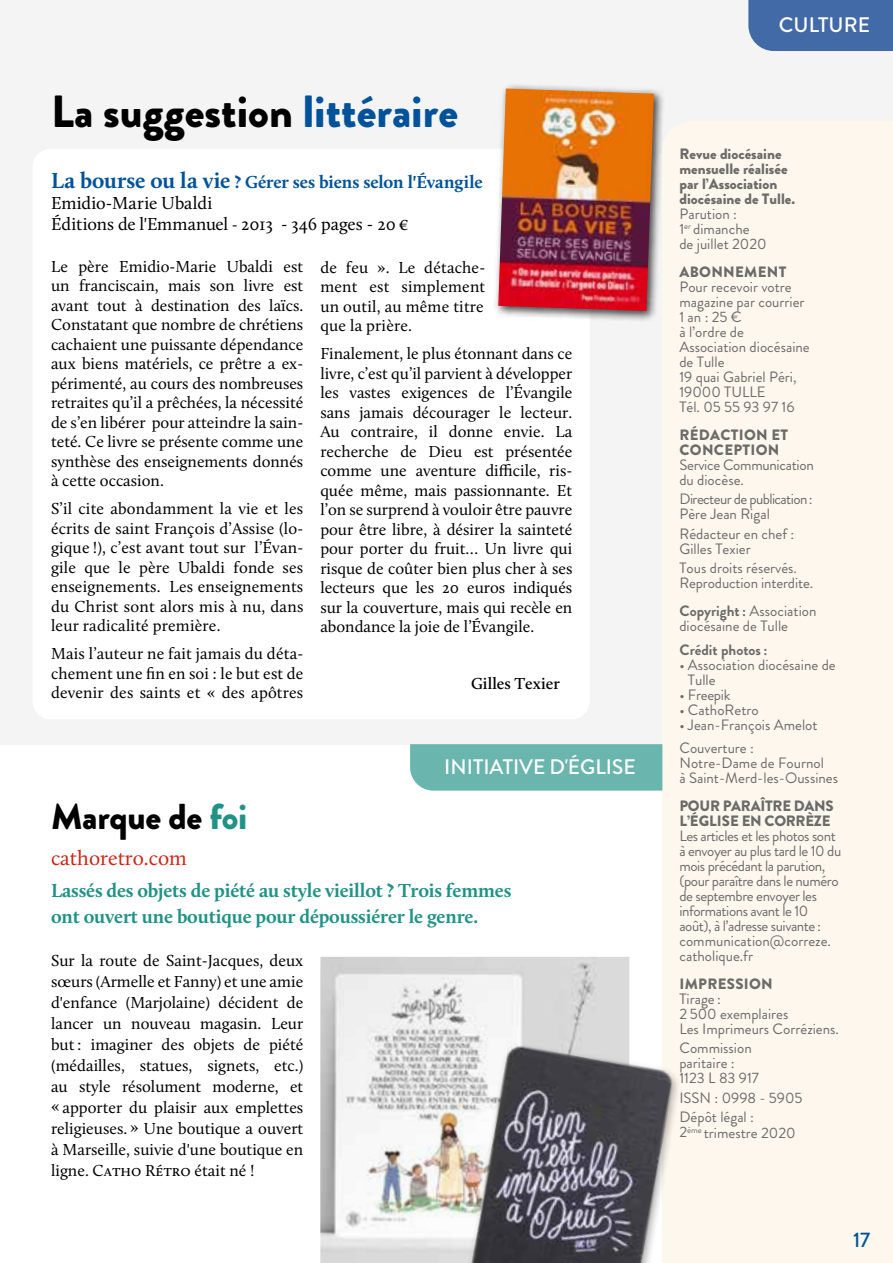
<style>
.page{position:relative;width:893px;height:1263px;background:#fff}
.page>*{position:absolute;margin:0;border:0;box-sizing:border-box;transform-origin:0 0}
.t1{font:900 45px "Brandon Grotesque";color:#000}
.t2{font:900 36px "Brandon Grotesque";letter-spacing:-.01em;color:#000}
.t3{font:500 21px "Brandon Grotesque";color:#fff}
.t4{font:21px "Calluna";color:#cc2517}
.t5{font:500 21px "Brandon Grotesque";color:#005399}
.t6{font:700 19.5px/25.5px "Calluna";letter-spacing:-.01em;color:#219286}
.t7{font:18px/21px "Calluna";letter-spacing:-.01em;color:#000}
.t8{font:16.5px/19.5px "Calluna";color:#000;text-align:justify}
.t9{font:600 16.5px "Calluna";color:#000}
.t10{font:15px/15px "Brandon Grotesque";color:#6b6b6a}
.t11{font:15px/15px "Brandon Grotesque";letter-spacing:-.03em;color:#6b6b6a}
.t12{font:900 15px/15px "Brandon Grotesque";color:#6b6b6a}
.t13{font:900 15px/15px "Brandon Grotesque";letter-spacing:.02em;color:#6b6b6a}
.t14{font:15px/15px "Brandon Grotesque";letter-spacing:-.02em;color:#6b6b6a}
.t15{font:15px/15px "Brandon Grotesque";letter-spacing:-.04em;color:#6b6b6a}
.t16{font:900 15px/15px "Brandon Grotesque";letter-spacing:-.02em;color:#6b6b6a}
.t17{font:700 15px "Brandon Grotesque";color:#6b6b6a}
.s1{color:#005399}
.s2{font-weight:700;font-size:22.5px;color:#005399}
.s3{font-weight:700;color:#005399}
.s4{font-size:16.5px}
.s5{color:#219286}
.s6{font-weight:700}
</style>
<div class="page">
<div style="left:0;top:0;width:893px;height:744px;background:#f4f4f4"></div>
<div style="left:33px;top:149px;width:557px;height:570px;background:#fff;border-radius:18px"></div>
<div style="left:662px;top:744px;width:231px;height:519px;background:#fef7ee"></div>
<div style="left:748px;top:0;width:145px;height:51px;background:#426aa6"></div>
<div style="left:410px;top:744px;width:252px;height:47px;background:#6ab6ae"></div>
<img style="left:320px;top:957px;width:309px;height:306px">
<img style="left:428px;top:993px;width:337px;height:270px">
<div style="left:493px;top:83px;width:171px;height:239px;background:#000;opacity:.75"></div>
<img style="left:498px;top:89px;width:156px;height:222px">
<h1 class="t1" style="left:51px;top:80px;width:409px">La suggestion <span class="s1">littéraire</span></h1>
<p class="t7" style="left:51px;top:171px;width:433px"><span class="s2">La bourse ou la vie</span> <span class="s3">? Gérer ses biens selon l'Évangile<br></span>Emidio-Marie Ubaldi<br>Éditions de l'Emmanuel <span class="s4">-</span> 2013 - 346 pages - 20 €</p>
<p class="t8" style="left:51px;top:256px;width:254px">Le père Emidio-Marie Ubaldi est un franciscain, mais son livre est avant tout à destination des laïcs.<br>Constatant que nombre de chrétiens cachaient une puissante dépendance aux biens matériels, ce prêtre a ex&shy;périmenté, au cours des nombreuses retraites qu’il a prêchées, la nécessité de s’en libérer pour atteindre la sain&shy;teté. Ce livre se présente comme une synthèse des enseignements donnés à cette occasion.</p>
<p class="t8" style="left:51px;top:499px;width:254px">S’il cite abondamment la vie et les écrits de saint François d’Assise (lo&shy;gique !), c’est avant tout sur l’Évan&shy;gile que le père Ubaldi fonde ses enseignements. Les enseignements du Christ sont alors mis à nu, dans leur radicalité première.</p>
<p class="t8" style="left:51px;top:644px;width:254px">Mais l’auteur ne fait jamais du déta&shy;chement une fin en soi : le but est de devenir des saints et « des apôtres</p>
<p class="t8" style="left:320px;top:257px;width:167px">de feu ». Le détache&shy;ment est simplement un outil, au même titre que la prière.</p>
<p class="t8" style="left:320px;top:344px;width:254px">Finalement, le plus étonnant dans ce livre, c’est qu’il parvient à développer les vastes exigences de l’Évangile sans jamais décourager le lecteur.<br>Au contraire, il donne envie. La recherche de Dieu est présentée comme une aventure difficile, ris&shy;quée même, mais passionnante. Et l’on se surprend à vouloir être pauvre pour être libre, à désirer la sainteté pour porter du fruit… Un livre qui risque de coûter bien plus cher à ses lecteurs que les 20 euros indiqués sur la couverture, mais qui recèle en abondance la joie de l’Évangile.</p>
<p class="t9" style="left:471px;top:673px;width:90px">Gilles Texier</p>
<h2 class="t2" style="left:51px;top:791px;width:198px">Marque de <span class="s5">foi</span></h2>
<p class="t4" style="left:51px;top:846px;width:137px">cathoretro.com</p>
<p class="t3" style="left:444px;top:752px;width:193px">INITIATIVE D'ÉGLISE</p>
<p class="t6" style="left:51px;top:877px;width:462px">Lassés des objets de piété au style vieillot ? Trois femmes ont ouvert une boutique pour dépoussiérer le genre.</p>
<p class="t8" style="left:51px;top:950px;width:254px;line-height:21px">Sur la route de Saint-Jacques, deux sœurs (Armelle et Fanny) et une amie d'enfance (Marjolaine) décident de lancer un nouveau magasin. Leur but : imaginer des objets de piété (médailles, statues, signets, etc.) au style résolument moderne, et « apporter du plaisir aux emplettes religieuses. » Une boutique a ouvert à Marseille, suivie d'une boutique en ligne. Catho Rétro était né !</p>
<p class="t3" style="left:779px;top:10px;width:93px">CULTURE</p>
<p class="t12" style="left:679px;top:147px;width:117px">Revue diocésaine mensuelle réalisée par l’Association diocésaine de Tulle.</p>
<p class="t10" style="left:679px;top:207px;width:89px">Parution :<br>1<sup>er</sup> dimanche de juillet 2020</p>
<p class="t13" style="left:679px;top:265px;width:108px">ABONNEMENT</p>
<p class="t10" style="left:679px;top:280px;width:132px">Pour recevoir votre magazine par courrier<br>1 an : 25 €<br>à l’ordre de<br>Association diocésaine de Tulle<br>19 quai Gabriel Péri,<br>19000 TULLE<br>Tél. 05 55 93 97 16</p>
<p class="t13" style="left:679px;top:427px;width:110px">RÉDACTION ET<br>CONCEPTION</p>
<p class="t14" style="left:679px;top:457px;width:136px">Service Communication du diocèse.</p>
<p class="t15" style="left:679px;top:492px;width:135px">Directeur de publication:<br>Père Jean Rigal</p>
<p class="t10" style="left:679px;top:526px;width:117px">Rédacteur en chef :<br>Gilles Texier</p>
<p class="t10" style="left:679px;top:561px;width:135px">Tous droits réservés.<br>Reproduction interdite.</p>
<p class="t10" style="left:679px;top:604px;width:139px"><span class="s6">Copyright :</span> Association diocésaine de Tulle</p>
<p class="t17" style="left:679px;top:639px;width:90px">Crédit photos :</p>
<p class="t10" style="left:688px;top:657px;width:149px;text-indent:-9px">• Association diocésaine de<br>Tulle</p>
<p class="t14" style="left:679px;top:687px;width:53px">• Freepik</p>
<p class="t10" style="left:679px;top:702px;width:81px">• CathoRetro</p>
<p class="t10" style="left:679px;top:713px;width:140px;line-height:23.5px">• Jean-François Amelot<br>Couverture :</p>
<p class="t10" style="left:679px;top:756px;width:160px">Notre-Dame de Fournol<br>à Saint-Merd-les-Oussines</p>
<p class="t16" style="left:679px;top:799px;width:156px">POUR PARAÎTRE DANS<br>L’ÉGLISE EN CORRÈZE</p>
<p class="t11" style="left:679px;top:829px;width:163px">Les articles et les photos sont à envoyer au plus tard le 10 du mois précédant la parution, (pour paraître dans le numéro de septembre envoyer les informations avant le 10 août), à l’adresse suivante: communication@correze. catholique.fr</p>
<p class="t13" style="left:679px;top:976px;width:95px">IMPRESSION</p>
<p class="t10" style="left:679px;top:991px;width:161px">Tirage :<br>2 500 exemplaires<br>Les Imprimeurs Corréziens.</p>
<p class="t10" style="left:679px;top:1041px;width:81px">Commission paritaire :<br>1123 L 83 917</p>
<p class="t10" style="left:679px;top:1088px;width:125px;line-height:19.5px">ISSN : 0998 - 5905<br>Dépôt légal :</p>
<p class="t10" style="left:679px;top:1125px;width:118px">2<sup>ème</sup> trimestre 2020</p>
<p class="t5" style="left:853px;top:1225px;width:19px">17</p>
</div>
